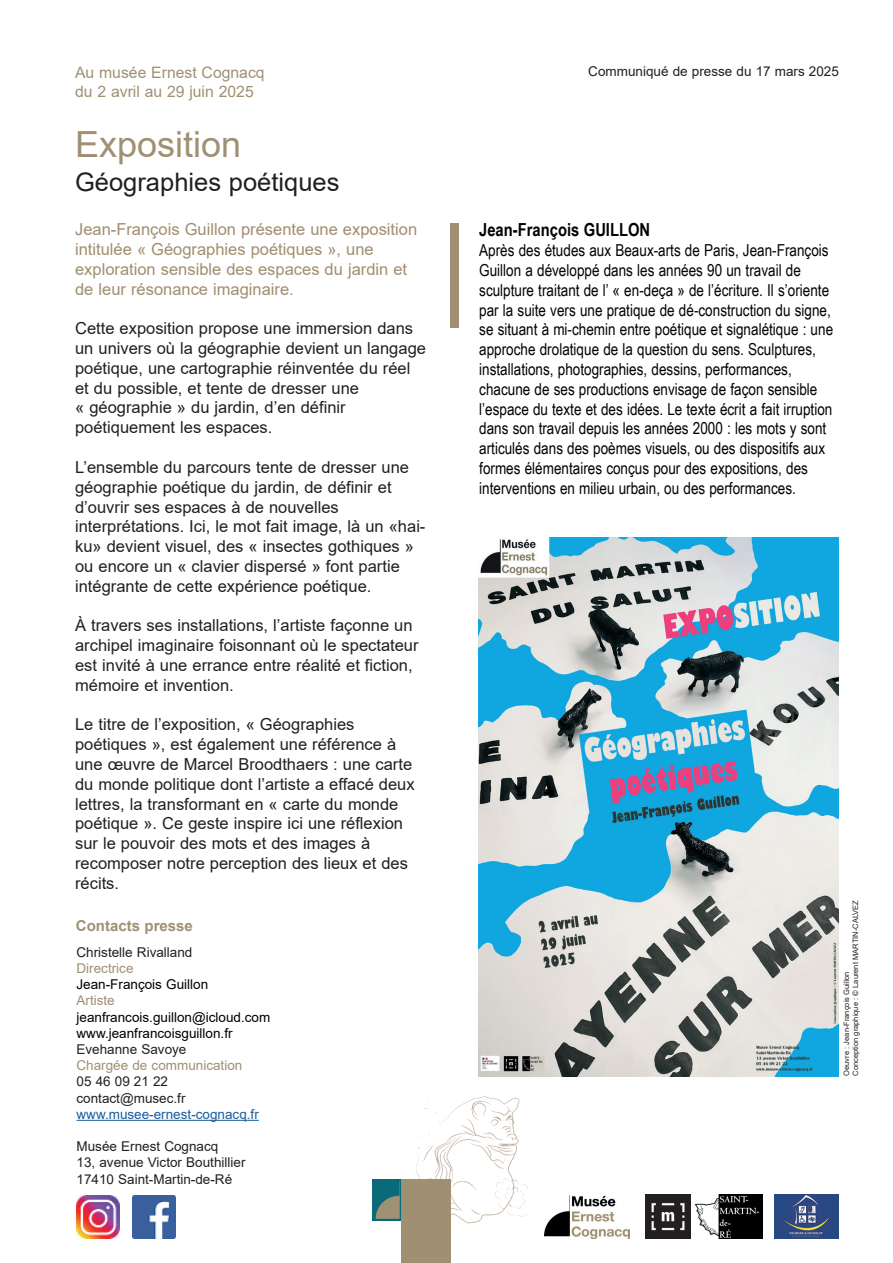
<style>
.page{position:relative;width:893px;height:1263px;background:#fff}
.page>*{position:absolute;margin:0;border:0;box-sizing:border-box;transform-origin:0 0}
.t1{font:36px "Arial";color:#a09073}
.t2{font:25.5px "Arial";color:#231f20}
.t3{font:700 18px "Arial Narrow";color:#000304}
.t4{font:16.5px/19.8px "Arial";color:#231f20}
.t5{font:16.5px/19.8px "Arial Narrow";color:#000304}
.t6{font:16.5px/19.8px "Arial";color:#a08e6f}
.t7{font:15.75px/18.9px "Arial";color:#a09073}
.t8{font:700 15px "Arial";color:#a09073}
.t9{font:13.5px/16.2px "Arial";color:#231f20}
.t10{font:13.5px/16.2px "Arial";color:#000}
.t11{font:13.5px "Arial";color:#a09073}
.t12{font:13.5px "Arial";color:#175d9e}
.t13{font:13.5px "Arial";color:#a08e6f}
.t14{font:7.5px/9px "Arial";color:#231f20}
</style>
<div class="page">
<img style="left:416px;top:1096px;width:113px;height:128px">
<div style="left:372px;top:1179px;width:54px;height:42px;background:#096b7a"></div>
<div style="left:401px;top:1179px;width:50px;height:84px;background:#a09073"></div>
<img style="left:133px;top:1195px;width:43px;height:43px">
<img style="left:77px;top:1195px;width:42px;height:43px">
<div style="left:450px;top:223px;width:9px;height:104px;background:#a09073"></div>
<img style="left:479px;top:538px;width:360px;height:538px">
<hr style="left:77px;top:1120px;width:182px;height:1px;background:#175d9e">
<img style="left:545px;top:1195px;width:84px;height:44px">
<img style="left:696px;top:1195px;width:67px;height:43px">
<img style="left:375px;top:1181px;width:25px;height:38px">
<img style="left:645px;top:1195px;width:46px;height:43px">
<img style="left:774px;top:1195px;width:65px;height:43px">
<p class="t7" style="left:75px;top:63px;width:191px">Au musée Ernest Cognacq du 2 avril au 29 juin 2025</p>
<p class="t9" style="left:588px;top:63px;width:252px">Communiqué de presse du 17 mars 2025</p>
<h1 class="t1" style="left:75px;top:119px;width:168px">Exposition</h1>
<h2 class="t2" style="left:75px;top:165px;width:266px">Géographies poétiques</h2>
<p class="t6" style="left:75px;top:219px;width:344px">Jean-François Guillon présente une exposition intitulée « Géographies poétiques », une exploration sensible des espaces du jardin et de leur résonance imaginaire.</p>
<p class="t4" style="left:75px;top:318px;width:352px">Cette exposition propose une immersion dans un univers où la géographie devient un langage poétique, une cartographie réinventée du réel et du possible, et tente de dresser une<br>« géographie » du jardin, d’en définir poétiquement les espaces.</p>
<p class="t4" style="left:75px;top:457px;width:352px">L’ensemble du parcours tente de dresser une géographie poétique du jardin, de définir et d’ouvrir ses espaces à de nouvelles interprétations. Ici, le mot fait image, là un «hai&shy;ku» devient visuel, des « insectes gothiques » ou encore un « clavier dispersé » font partie intégrante de cette expérience poétique.</p>
<p class="t4" style="left:75px;top:615px;width:345px">À travers ses installations, l’artiste façonne un archipel imaginaire foisonnant où le spectateur est invité à une errance entre réalité et fiction, mémoire et invention.</p>
<p class="t4" style="left:75px;top:714px;width:341px">Le titre de l’exposition, « Géographies poétiques », est également une référence à une œuvre de Marcel Broodthaers : une carte du monde politique dont l’artiste a effacé deux lettres, la transformant en « carte du monde poétique ». Ce geste inspire ici une réflexion sur le pouvoir des mots et des images à recomposer notre perception des lieux et des récits.</p>
<p class="t8" style="left:76px;top:915px;width:119px">Contacts presse</p>
<p class="t9" style="left:77px;top:944px;width:117px">Christelle Rivalland</p>
<p class="t11" style="left:77px;top:959px;width:58px">Directrice</p>
<p class="t10" style="left:77px;top:976px;width:133px">Jean-François Guillon</p>
<p class="t13" style="left:77px;top:991px;width:40px">Artiste</p>
<p class="t10" style="left:77px;top:1009px;width:195px">jeanfrancois.guillon@icloud.com www.jeanfrancoisguillon.fr</p>
<p class="t9" style="left:77px;top:1041px;width:111px">Evehanne Savoye</p>
<p class="t11" style="left:77px;top:1056px;width:167px">Chargée de communication</p>
<p class="t9" style="left:77px;top:1073px;width:110px">05 46 09 21 22 contact@musec.fr</p>
<p class="t12" style="left:77px;top:1105px;width:184px">www.musee-ernest-cognacq.fr</p>
<p class="t9" style="left:77px;top:1138px;width:170px">Musée Ernest Cognacq<br>13, avenue Victor Bouthillier<br>17410 Saint-Martin-de-Ré</p>
<p class="t3" style="left:479px;top:216px;width:173px">Jean-François GUILLON</p>
<p class="t5" style="left:479px;top:240px;width:355px">Après des études aux Beaux-arts de Paris, Jean-François Guillon a développé dans les années 90 un travail de sculpture traitant de l’ « en-deça » de l’écriture. Il s’oriente par la suite vers une pratique de dé-construction du signe, se situant à mi-chemin entre poétique et signalétique : une approche drolatique de la question du sens. Sculptures, installations, photographies, dessins, performances, chacune de ses productions envisage de façon sensible l’espace du texte et des idées. Le texte écrit a fait irruption dans son travail depuis les années 2000 : les mots y sont articulés dans des poèmes visuels, ou des dispositifs aux formes élémentaires conçus pour des expositions, des interventions en milieu urbain, ou des performances.</p>
<p class="t14" style="left:842px;top:1076px;width:177px;rotate:-90deg">Oeuvre : Jean-François Guillon<br>Conception graphique : © Laurent MARTIN-CALVEZ</p>
</div>
